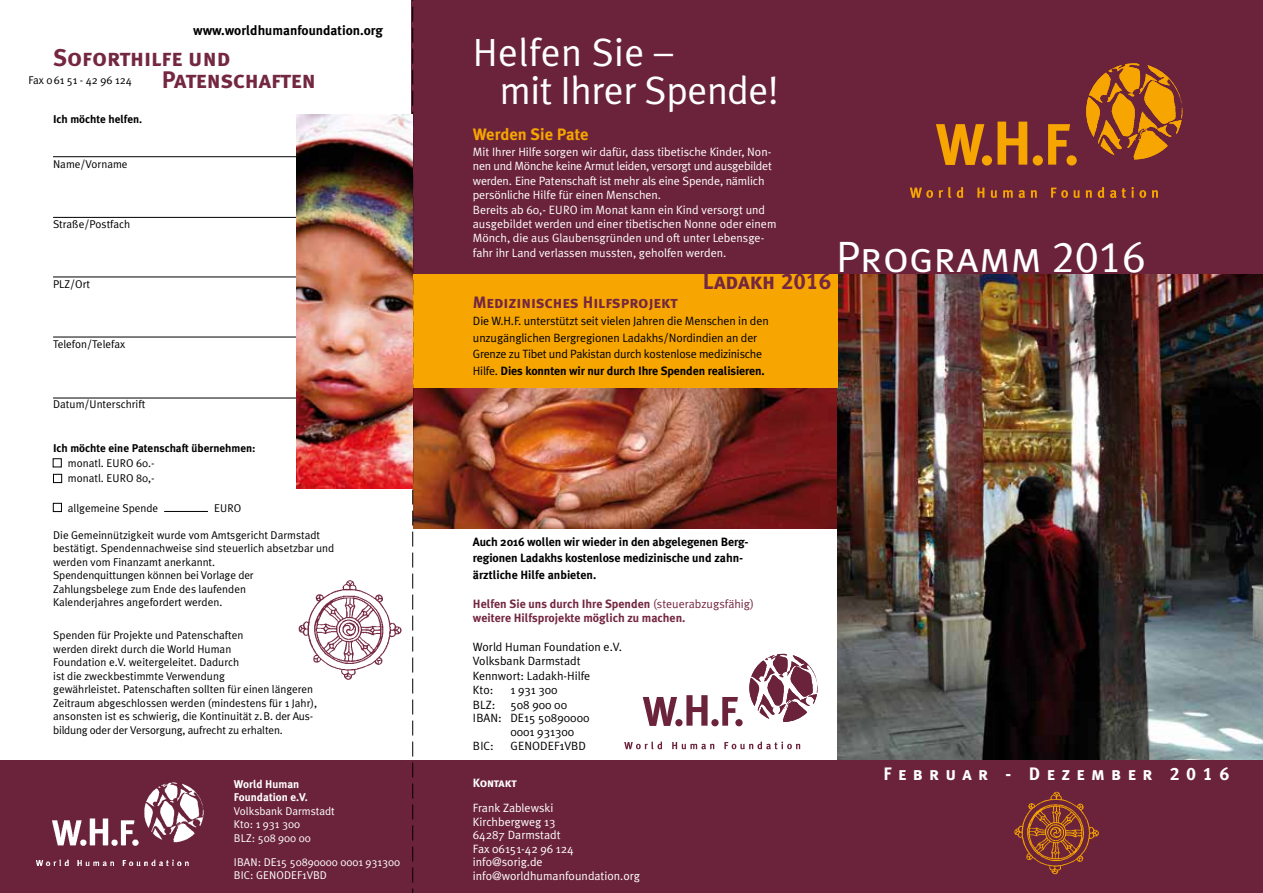
<style>
.page{position:relative;width:1263px;height:893px;background:#fff}
.page>*{position:absolute;margin:0;border:0;box-sizing:border-box;transform-origin:0 0}
.t1{font:43.8px "Meta Plus Normal Caps";color:#fff}
.t2{font:39.45px/38px "Meta Plus Normal";letter-spacing:-.01em;color:#fff}
.t3{font:24px "Meta Bold Caps";letter-spacing:-.005em;color:#742741}
.t4{font:22.5px "Meta Bold LF Caps";color:#742741}
.t5{font:18px "Meta Bold LF Caps";letter-spacing:.36em;color:#fff}
.t6{font:16.5px "Meta Bold LF Caps";color:#742741}
.t7{font:700 16.5px "Meta Plus";color:#f7a500}
.t8{font:700 13.5px "Meta Plus";color:#000}
.t9{font:12px/14.4px "Meta Plus Normal";color:#fff}
.t10{font:12px/14.4px "Meta Plus Normal";letter-spacing:-.01em;color:#000}
.t11{font:700 12px/16.5px "Meta Plus";letter-spacing:-.01em;color:#000}
.t12{font:700 12px/14.4px "Meta Plus";color:#742741}
.t13{font:12px "Meta Bold LF Caps";letter-spacing:-.02em;color:#fff}
.t14{font:11.25px/13.5px "Meta Plus Normal";color:#000}
.t15{font:11.25px/13.5px "Meta Plus Normal";color:#fff}
.t16{font:700 11.25px "Meta Plus";color:#000}
.t17{font:700 11.25px/13.5px "Meta Plus";color:#fff}
.s1{font-family:"Meta Plus Normal";font-weight:400}
</style>
<div class="page">
<img style="left:413px;top:388px;width:424px;height:141px">
<img style="left:837px;top:273px;width:426px;height:487px">
<div style="left:412px;top:245px;width:426px;height:143px;background:#f7a500"></div>
<div style="left:0;top:760px;width:1263px;height:133px;background:#6b233c"></div>
<div style="left:412px;top:0;width:851px;height:273px;background:#6b233c"></div>
<hr style="left:53px;top:156px;width:246px;height:1px;background:#000">
<hr style="left:53px;top:217px;width:246px;height:1px;background:#000">
<hr style="left:53px;top:277px;width:246px;height:1px;background:#000">
<hr style="left:53px;top:337px;width:246px;height:1px;background:#000">
<hr style="left:53px;top:398px;width:246px;height:1px;background:#000">
<hr style="left:164px;top:511px;width:44px;height:1px;background:#000">
<div style="left:53px;top:474px;width:9px;height:9px;border:1px solid #000"></div>
<div style="left:53px;top:503px;width:9px;height:9px;border:1px solid #000"></div>
<svg style="left:412px;top:0;width:1px;height:893px"></svg>
<svg style="left:1086px;top:63px;width:96px;height:96px"></svg>
<svg style="left:910px;top:188px;width:23px;height:10px"></svg>
<svg style="left:939px;top:187px;width:12px;height:11px"></svg>
<svg style="left:957px;top:187px;width:6px;height:11px"></svg>
<svg style="left:977px;top:188px;width:7px;height:10px"></svg>
<svg style="left:991px;top:190px;width:6px;height:8px"></svg>
<svg style="left:1003px;top:190px;width:22px;height:8px"></svg>
<svg style="left:1031px;top:190px;width:6px;height:8px"></svg>
<svg style="left:1051px;top:188px;width:17px;height:10px"></svg>
<svg style="left:1074px;top:190px;width:6px;height:8px"></svg>
<svg style="left:1086px;top:190px;width:6px;height:8px"></svg>
<svg style="left:1098px;top:187px;width:6px;height:11px"></svg>
<svg style="left:1110px;top:187px;width:36px;height:11px"></svg>
<svg style="left:1152px;top:190px;width:6px;height:8px"></svg>
<svg style="left:936px;top:124px;width:48px;height:41px"></svg>
<div style="left:982px;top:155px;width:10px;height:11px;background:#f7a500;border-radius:50%"></div>
<svg style="left:997px;top:122px;width:30px;height:43px"></svg>
<div style="left:1033px;top:155px;width:10px;height:11px;background:#f7a500;border-radius:50%"></div>
<svg style="left:1048px;top:124px;width:22px;height:41px"></svg>
<div style="left:1066px;top:155px;width:11px;height:11px;background:#f7a500;border-radius:50%"></div>
<svg style="left:624px;top:741px;width:38px;height:8px"></svg>
<svg style="left:672px;top:742px;width:42px;height:7px"></svg>
<svg style="left:724px;top:741px;width:76px;height:8px"></svg>
<svg style="left:749px;top:654px;width:68px;height:68px"></svg>
<svg style="left:643px;top:697px;width:34px;height:29px"></svg>
<div style="left:675px;top:719px;width:7px;height:7px;background:#6b233c;border-radius:50%"></div>
<svg style="left:686px;top:695px;width:21px;height:31px"></svg>
<div style="left:711px;top:719px;width:8px;height:7px;background:#6b233c;border-radius:50%"></div>
<svg style="left:722px;top:697px;width:16px;height:29px"></svg>
<div style="left:735px;top:719px;width:8px;height:7px;background:#6b233c;border-radius:50%"></div>
<img style="left:298px;top:580px;width:104px;height:100px">
<img style="left:37px;top:783px;width:166px;height:83px">
<img style="left:1014px;top:791px;width:85px;height:84px">
<img style="left:297px;top:115px;width:115px;height:374px">
<p class="t8" style="left:193px;top:22px;width:191px">www.worldhumanfoundation.org</p>
<h3 class="t3" style="left:53px;top:44px;width:179px">Soforthilfe und</h3>
<p class="t14" style="left:28px;top:73px;width:105px">Fax 061 51 - 42 96 124</p>
<h3 class="t3" style="left:162px;top:65px;width:155px">Patenschaften</h3>
<p class="t16" style="left:53px;top:113px;width:91px">Ich möchte helfen.</p>
<p class="t14" style="left:53px;top:157px;width:76px">Name/Vorname</p>
<p class="t14" style="left:53px;top:217px;width:79px">Straße/Postfach</p>
<p class="t14" style="left:53px;top:277px;width:38px">PLZ/Ort</p>
<p class="t14" style="left:53px;top:337px;width:74px">Telefon/Telefax</p>
<p class="t14" style="left:53px;top:397px;width:94px">Datum/Unterschrift</p>
<p class="t16" style="left:53px;top:441px;width:204px">Ich möchte eine Patenschaft übernehmen:</p>
<p class="t14" style="left:68px;top:455px;width:88px;line-height:15px">monatl. EURO 60.- monatl. EURO 80,-</p>
<p class="t14" style="left:68px;top:501px;width:92px">allgemeine Spende</p>
<p class="t14" style="left:214px;top:501px;width:29px">EURO</p>
<p class="t14" style="left:53px;top:528px;width:283px">Die Gemeinnützigkeit wurde vom Amtsgericht Darmstadt bestätigt. Spendennachweise sind steuerlich absetzbar und werden vom Finanzamt anerkannt.<br>Spendenquittungen können bei Vorlage der<br>Zahlungsbelege zum Ende des laufenden<br>Kalenderjahres angefordert werden.</p>
<p class="t14" style="left:53px;top:629px;width:265px">Spenden für Projekte und Patenschaften<br>werden direkt durch die World Human<br>Foundation e.V. weitergeleitet. Dadurch<br>ist die zweckbestimmte Verwendung<br>gewährleistet. Patenschaften sollten für einen längeren Zeitraum abgeschlossen werden (mindestens für 1 Jahr), ansonsten ist es schwierig, die Kontinuität z.B. der Aus&shy;bildung oder der Versorgung, aufrecht zu erhalten.</p>
<p class="t17" style="left:234px;top:777px;width:75px">World Human<br>Foundation e.V.</p>
<p class="t15" style="left:234px;top:804px;width:102px">Volksbank Darmstadt<br>Kto: 1 931 300<br>BLZ: 508 900 00</p>
<p class="t15" style="left:234px;top:855px;width:168px">IBAN: DE15 50890000 0001 931300<br>BIC: GENODEF1VBD</p>
<h2 class="t2" style="left:500px;top:33px;width:280px;text-indent:-27px">Helfen Sie –<br>mit Ihrer Spende!</h2>
<h3 class="t7" style="left:473px;top:124px;width:117px">Werden Sie Pate</h3>
<p class="t9" style="left:473px;top:145px;width:305px">Mit Ihrer Hilfe sorgen wir dafür, dass tibetische Kinder, Non&shy;nen und Mönche keine Armut leiden, versorgt und ausgebildet werden. Eine Patenschaft ist mehr als eine Spende, nämlich persönliche Hilfe für einen Menschen.<br>Bereits ab 60,- EURO im Monat kann ein Kind versorgt und ausgebildet werden und einer tibetischen Nonne oder einem Mönch, die aus Glaubensgründen und oft unter Lebensge&shy;fahr ihr Land verlassen mussten, geholfen werden.</p>
<h3 class="t6" style="left:473px;top:293px;width:206px">Medizinisches Hilfsprojekt</h3>
<h3 class="t4" style="left:703px;top:268px;width:130px">Ladakh 2016</h3>
<p class="t10" style="left:473px;top:313px;width:297px;line-height:16.5px">Die W.H.F. unterstützt seit vielen Jahren die Menschen in den unzugänglichen Bergregionen Ladakhs/Nordindien an der<br>Grenze zu Tibet und Pakistan durch kostenlose medizinische</p>
<p class="t11" style="left:473px;top:362px;width:293px"><span class="s1">Hilfe.</span> Dies konnten wir nur durch Ihre Spenden realisieren.</p>
<h1 class="t1" style="left:836px;top:232px;width:311px">Programm 2016</h1>
<p class="t11" style="left:473px;top:533px;width:277px">Auch 2016 wollen wir wieder in den abgelegenen Berg&shy;regionen Ladakhs kostenlose medizinische und zahn&shy;ärztliche Hilfe anbieten.</p>
<p class="t12" style="left:473px;top:596px;width:283px">Helfen Sie uns durch Ihre Spenden <span class="s1">(steuerabzugsfähig) </span>weitere Hilfsprojekte möglich zu machen.</p>
<p class="t10" style="left:473px;top:639px;width:150px">World Human Foundation e.V.<br>Volksbank Darmstadt<br>Kennwort: Ladakh-Hilfe<br>Kto:</p>
<p class="t10" style="left:510px;top:683px;width:49px">1 931 300</p>
<p class="t10" style="left:473px;top:697px;width:96px">BLZ: 508 900 00</p>
<p class="t10" style="left:473px;top:710px;width:118px">IBAN: DE15 50890000</p>
<p class="t10" style="left:510px;top:724px;width:65px">0001 931300</p>
<p class="t10" style="left:473px;top:738px;width:22px">BIC:</p>
<p class="t10" style="left:510px;top:738px;width:77px">GENODEF1VBD</p>
<p class="t13" style="left:473px;top:775px;width:46px">Kontakt</p>
<p class="t9" style="left:473px;top:801px;width:169px;line-height:13.5px">Frank Zablewski<br>Kirchbergweg 13<br>64287 Darmstadt<br>Fax 06151-42 96 124 info@sorig.de info@worldhumanfoundation.org</p>
<h3 class="t5" style="left:883px;top:764px;width:348px">Februar - Dezember 2016</h3>
</div>
